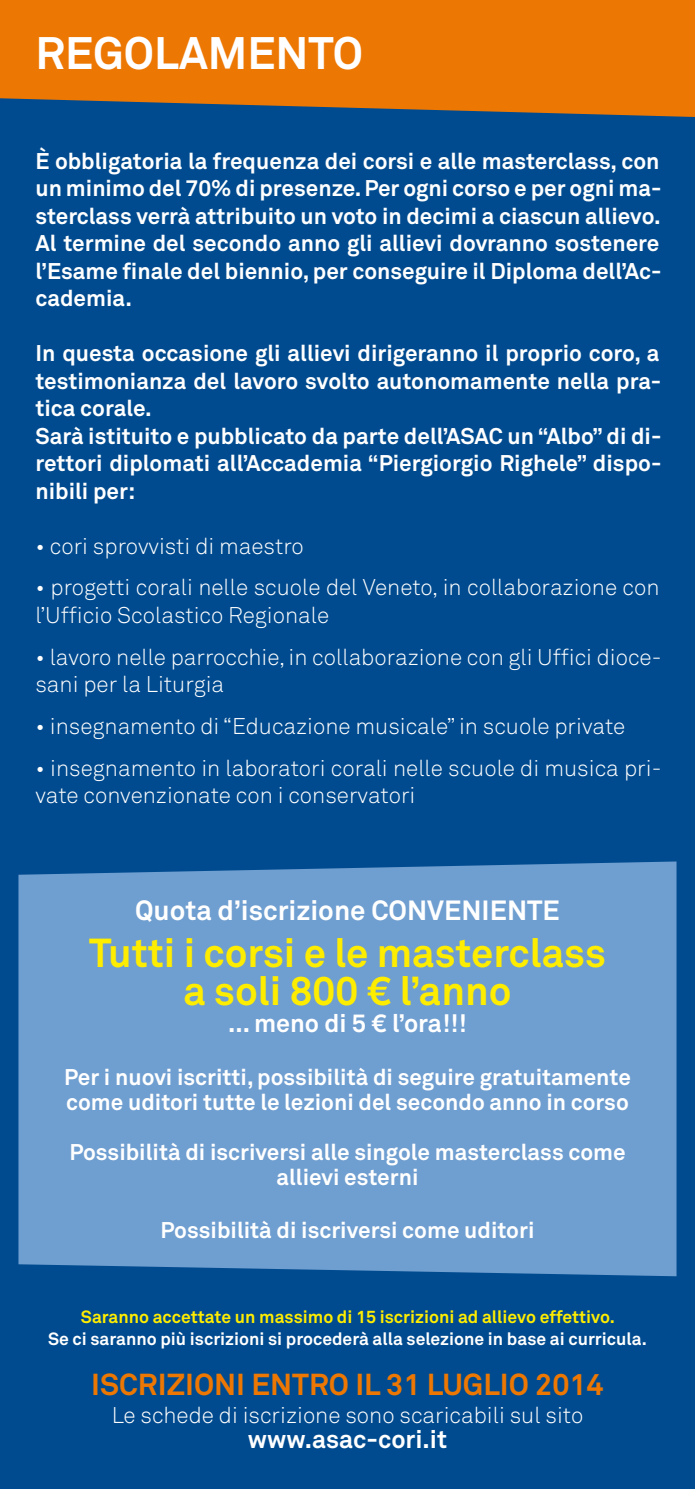
<style>
.page{position:relative;width:695px;height:1489px;background:#fff}
.page>*{position:absolute;margin:0;border:0;box-sizing:border-box;transform-origin:0 0}
.t1{font:700 45px "Akkurat";color:#fff}
.t2{font:700 40px/37.5px "Akkurat";color:#ffed00;text-align:center}
.t3{font:700 30px "Akkurat";color:#ed7703}
.t4{font:700 27.5px "Akkurat";color:#fff}
.t5{font:700 25px "Akkurat";color:#fff}
.t6{font:700 22.5px/27.5px "Akkurat";color:#fff}
.t7{font:300 22.5px/27.5px "Akkurat";color:#fff}
.t8{font:700 17.5px "Akkurat";color:#fff}
.t9{font:700 17.5px "Akkurat";color:#ffed00}
</style>
<div class="page">
<div style="left:0;top:0;width:694px;height:1488px;background:#004b8f"></div>
<svg style="left:0;top:0;width:694px;height:117px;background:#da730e"></svg>
<div style="left:18px;top:861px;width:658px;height:415px;background:#6f9ed0"></div>
<h1 class="t1" style="left:35px;top:24px;width:329px">REGOLAMENTO</h1>
<p class="t6" style="left:35px;top:146px;width:627px;text-align:justify">È obbligatoria la frequenza dei corsi e alle masterclass, con un minimo del 70% di presenze. Per ogni corso e per ogni ma&shy;sterclass verrà attribuito un voto in decimi a ciascun allievo.<br>Al termine del secondo anno gli allievi dovranno sostenere l’Esame finale del biennio, per conseguire il Diploma dell’Ac&shy;cademia.</p>
<p class="t6" style="left:35px;top:339px;width:627px">In questa occasione gli allievi dirigeranno il proprio coro, a testimonianza del lavoro svolto autonomamente nella pra&shy;tica corale.<br>Sarà istituito e pubblicato da parte dell’ASAC un “Albo” di di&shy;rettori diplomati all’Accademia “Piergiorgio Righele” dispo&shy;nibili per:</p>
<p class="t7" style="left:35px;top:531px;width:270px">• cori sprovvisti di maestro</p>
<p class="t7" style="left:35px;top:573px;width:625px">• progetti corali nelle scuole del Veneto, in collaborazione con l’Ufficio Scolastico Regionale</p>
<p class="t7" style="left:35px;top:642px;width:627px">• lavoro nelle parrocchie, in collaborazione con gli Uffici dioce&shy;sani per la Liturgia</p>
<p class="t7" style="left:35px;top:711px;width:591px">• insegnamento di “Educazione musicale” in scuole private</p>
<p class="t7" style="left:35px;top:753px;width:627px">• insegnamento in laboratori corali nelle scuole di musica pri&shy;vate convenzionate con i conservatori</p>
<p class="t4" style="left:135px;top:892px;width:426px">Quota d’iscrizione CONVENIENTE</p>
<h2 class="t2" style="left:89px;top:933px;width:518px">Tutti i corsi e le masterclass a soli 800 € l’anno</h2>
<p class="t5" style="left:228px;top:1007px;width:240px">... meno di 5 € l’ora!!!</p>
<p class="t6" style="left:64px;top:1064px;width:568px;line-height:25px">Per i nuovi iscritti, possibilità di seguire gratuitamente come uditori tutte le lezioni del secondo anno in corso</p>
<p class="t6" style="left:69px;top:1139px;width:557px;line-height:25px;text-align:center">Possibilità di iscriversi alle singole masterclass come allievi esterni</p>
<p class="t6" style="left:160px;top:1215px;width:375px">Possibilità di iscriversi come uditori</p>
<p class="t9" style="left:81px;top:1305px;width:535px">Saranno accettate un massimo di 15 iscrizioni ad allievo effettivo.</p>
<p class="t8" style="left:48px;top:1327px;width:600px">Se ci saranno più iscrizioni si procederà alla selezione in base ai curricula.</p>
<h3 class="t3" style="left:91px;top:1365px;width:514px">ISCRIZIONI ENTRO IL 31 LUG LIO 2014</h3>
<p class="t7" style="left:112px;top:1400px;width:473px">Le schede di iscrizione sono scaricabili sul sito</p>
<p class="t5" style="left:248px;top:1422px;width:201px">www.asac-cori.it</p>
</div>
